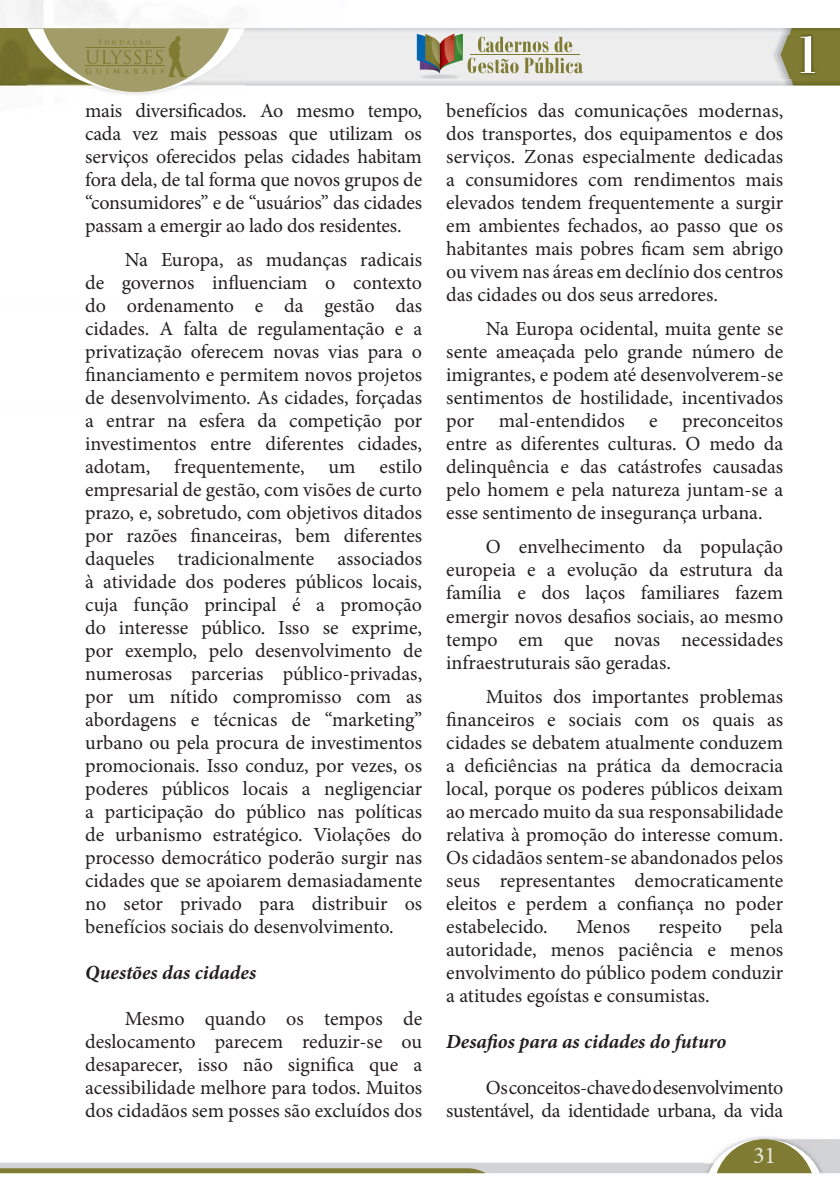
<style>
.page{position:relative;width:840px;height:1191px;background:#fff}
.page>*{position:absolute;margin:0;border:0;box-sizing:border-box;transform-origin:0 0}
.t1{font:24px "Minion Pro";color:#eae8dd}
.t2{font:20px/23px "Minion Pro";color:#231f20;text-align:justify}
.t3{font:20px/23px "Minion Pro";letter-spacing:-.02em;color:#231f20;text-align:right}
.t4{font:italic 700 20px "Minion Pro";color:#231f20}
</style>
<div class="page">
<img style="left:0;top:28px;width:27px;height:57px">
<div style="left:136px;top:28px;width:703px;height:57px;background:#ededee"></div>
<svg style="left:774px;top:34px;width:65px;height:45px;background:#96935e"></svg>
<img style="left:245px;top:28px;width:594px;height:6px">
<svg style="left:416px;top:34px;width:166px;height:40px"></svg>
<hr style="left:470px;top:55px;width:109px;height:1px;background:#7f7b32">
<img style="left:245px;top:79px;width:594px;height:6px">
<svg style="left:27px;top:28px;width:218px;height:64px"></svg>
<hr style="left:85px;top:47px;width:79px;height:1px;background:#7f7b32">
<hr style="left:85px;top:65px;width:79px;height:1px;background:#7f7b32">
<svg style="left:0;top:1139px;width:839px;height:34px"></svg>
<div style="left:753px;top:1147px;width:20px;height:15px;background:#7f7b32"></div>
<p class="t2" style="left:85px;top:100px;width:338px">mais diversificados. Ao mesmo tempo, cada vez mais pessoas que utilizam os serviços oferecidos pelas cidades habitam fora dela, de tal forma que novos grupos de “consumidores” e de “usuários” das cidades passam a emergir ao lado dos residentes.</p>
<p class="t2" style="left:85px;top:250px;width:338px;text-indent:40px">Na Europa, as mudanças radicais de governos influenciam o contexto do ordenamento e da gestão das cidades. A falta de regulamentação e a privatização oferecem novas vias para o financiamento e permitem novos projetos de desenvolvimento. As cidades, forçadas a entrar na esfera da competição por investimentos entre diferentes cidades, adotam, frequentemente, um estilo empresarial de gestão, com visões de curto prazo, e, sobretudo, com objetivos ditados por razões financeiras, bem diferentes daqueles tradicionalmente associados à atividade dos poderes públicos locais, cuja função principal é a promoção do interesse público. Isso se exprime, por exemplo, pelo desenvolvimento de numerosas parcerias público-privadas, por um nítido compromisso com as abordagens e técnicas de “marketing” urbano ou pela procura de investimentos promocionais. Isso conduz, por vezes, os poderes públicos locais a negligenciar a participação do público nas políticas de urbanismo estratégico. Violações do processo democrático poderão surgir nas cidades que se apoiarem demasiadamente no setor privado para distribuir os benefícios sociais do desenvolvimento.</p>
<p class="t4" style="left:85px;top:965px;width:172px">Questões das cidades</p>
<p class="t2" style="left:85px;top:1009px;width:338px;text-indent:40px">Mesmo quando os tempos de deslocamento parecem reduzir-se ou desaparecer, isso não significa que a acessibilidade melhore para todos. Muitos dos cidadãos sem posses são excluídos dos</p>
<p class="t2" style="left:446px;top:100px;width:338px">benefícios das comunicações modernas, dos transportes, dos equipamentos e dos serviços. Zonas especialmente dedicadas a consumidores com rendimentos mais elevados tendem frequentemente a surgir em ambientes fechados, ao passo que os habitantes mais pobres ficam sem abrigo ou vivem nas áreas em declínio dos centros das cidades ou dos seus arredores.</p>
<p class="t2" style="left:446px;top:319px;width:338px;text-indent:40px">Na Europa ocidental, muita gente se sente ameaçada pelo grande número de imigrantes, e podem até desenvolverem-se sentimentos de hostilidade, incentivados por mal-entendidos e preconceitos entre as diferentes culturas. O medo da delinquência e das catástrofes causadas pelo homem e pela natureza juntam-se a esse sentimento de insegurança urbana.</p>
<p class="t2" style="left:446px;top:537px;width:338px;text-indent:40px">O envelhecimento da população europeia e a evolução da estrutura da família e dos laços familiares fazem emergir novos desafios sociais, ao mesmo tempo em que novas necessidades infraestruturais são geradas.</p>
<p class="t2" style="left:446px;top:686px;width:338px;text-indent:40px">Muitos dos importantes problemas financeiros e sociais com os quais as cidades se debatem atualmente conduzem a deficiências na prática da democracia local, porque os poderes públicos deixam ao mercado muito da sua responsabilidade relativa à promoção do interesse comum.<br>Os cidadãos sentem-se abandonados pelos seus representantes democraticamente eleitos e perdem a confiança no poder estabelecido.</p>
<p class="t2" style="left:446px;top:916px;width:338px;text-indent:304px">pela autoridade, menos paciência e menos envolvimento do público podem conduzir a atitudes egoístas e consumistas.</p>
<p class="t4" style="left:446px;top:1033px;width:281px">Desafios para as cidades do futuro</p>
<p class="t3" style="left:446px;top:1077px;width:338px">Os conceitos-chave do desenvolvimento sustentável, da identidade urbana, da vida</p>
<p class="t2" style="left:575px;top:916px;width:56px">Menos</p>
<p class="t2" style="left:658px;top:916px;width:65px">respeito</p>
<p class="t1" style="left:752px;top:1145px;width:25px">31</p>
</div>
